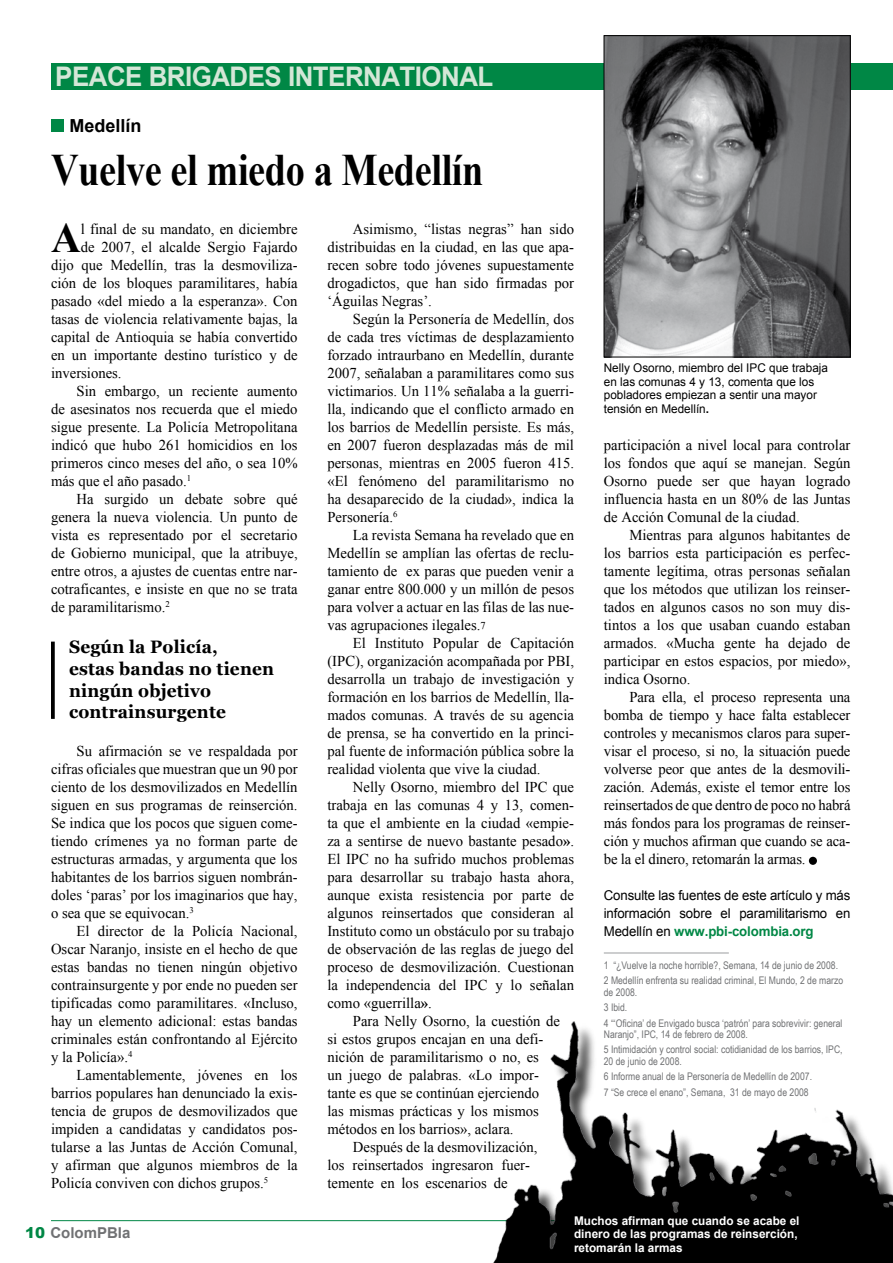
<style>
.page{position:relative;width:893px;height:1263px;background:#fff}
.page>*{position:absolute;margin:0;border:0;box-sizing:border-box;transform-origin:0 0}
.t1{font:700 45px "Times New Roman";letter-spacing:-.01em;color:#000;scale:.85 1}
.t2{font:700 42.15px "Times New Roman";color:#000}
.t3{font:700 27px "Arial";letter-spacing:-.02em;color:#d4e7d7;scale:.96 1}
.t4{font:700 18px/21.6px "Georgia";letter-spacing:.01em;color:#000;scale:.96 1}
.t5{font:700 18px "Arial";color:#000}
.t6{font:15px/18px "Times New Roman";color:#000;text-align:justify}
.t7{font:700 15px "Arial";color:#707173}
.t8{font:13.5px/18px "Arial";letter-spacing:-.01em;color:#000;text-align:justify}
.t9{font:12px/13.5px "Arial";color:#000}
.t10{font:700 12px/13.5px "Arial";color:#fff}
.t11{font:10.5px/15.5px "Arial Narrow";color:#707173}
.s1{font-size:10.5px}
.s2{font-weight:700}
.s3{font-weight:700;color:#008745}
.s4{font-weight:900;color:#008745}
</style>
<div class="page">
<hr style="left:51px;top:1220px;width:842px;height:1px;background:#008745">
<div style="left:51px;top:64px;width:842px;height:26px;background:#008745"></div>
<div style="left:809px;top:857px;width:8px;height:8px;background:#000;border-radius:50%"></div>
<hr style="left:604px;top:953px;width:125px;height:1px;background:#9c9d9f">
<div style="left:51px;top:120px;width:12px;height:12px;background:#008745"></div>
<img style="left:606px;top:37px;width:242px;height:318px">
<div style="left:604px;top:35px;width:246px;height:322px;border:1px solid #000"></div>
<img style="left:473px;top:1021px;width:420px;height:242px">
<div style="left:51px;top:642px;width:4px;height:77px;border:2px solid #000"></div>
<h3 class="t3" style="left:55px;top:59px;width:458px">PEACE BRIGADES INTERNATIONAL</h3>
<p class="t5" style="left:69px;top:114px;width:74px">Medellín</p>
<h1 class="t1" style="left:51px;top:139px;width:510px">Vuelve el miedo a Medellín</h1>
<h2 class="t2" style="left:51px;top:209px;width:31px">A</h2>
<p class="t6" style="left:81px;top:220px;width:218px">l final de su mandato, en diciembre</p>
<p class="t6" style="left:81px;top:238px;width:218px">de 2007, el alcalde Sergio Fajardo</p>
<p class="t6" style="left:51px;top:256px;width:248px">dijo que Medellín, tras la desmoviliza-</p>
<p class="t6" style="left:51px;top:274px;width:248px">ción de los bloques paramilitares, había</p>
<p class="t6" style="left:51px;top:292px;width:248px">pasado «del miedo a la esperanza». Con</p>
<p class="t6" style="left:51px;top:310px;width:248px">tasas de violencia relativamente bajas, la</p>
<p class="t6" style="left:51px;top:328px;width:248px">capital de Antioquia se había convertido</p>
<p class="t6" style="left:51px;top:346px;width:248px">en un importante destino turístico y de</p>
<p class="t6" style="left:51px;top:364px;width:72px">inversiones.</p>
<p class="t6" style="left:77px;top:382px;width:223px">Sin embargo, un reciente aumento</p>
<p class="t6" style="left:51px;top:400px;width:248px">de asesinatos nos recuerda que el miedo</p>
<p class="t6" style="left:51px;top:418px;width:248px">sigue presente. La Policía Metropolitana</p>
<p class="t6" style="left:51px;top:436px;width:248px">indicó que hubo 261 homicidios en los</p>
<p class="t6" style="left:51px;top:454px;width:248px">primeros cinco meses del año, o sea 10%</p>
<p class="t6" style="left:51px;top:472px;width:142px">más que el año pasado.<sup>1</sup></p>
<p class="t6" style="left:77px;top:490px;width:223px">Ha surgido un debate sobre qué</p>
<p class="t6" style="left:51px;top:508px;width:248px">genera la nueva violencia. Un punto de</p>
<p class="t6" style="left:51px;top:526px;width:248px">vista es representado por el secretario</p>
<p class="t6" style="left:51px;top:544px;width:248px">de Gobierno municipal, que la atribuye,</p>
<p class="t6" style="left:51px;top:562px;width:248px">entre otros, a ajustes de cuentas entre nar-</p>
<p class="t6" style="left:51px;top:580px;width:248px">cotraficantes, e insiste en que no se trata</p>
<p class="t6" style="left:51px;top:598px;width:120px">de paramilitarismo.<sup>2</sup></p>
<p class="t4" style="left:69px;top:636px;width:215px">Según la Policía,<br>estas bandas no tienen ningún objetivo contrainsurgente</p>
<p class="t6" style="left:51px;top:742px;width:248px;text-indent:26px">Su afirmación se ve respaldada por cifras oficiales que muestran que un 90 por ciento de los desmovilizados en Medellín siguen en sus programas de reinserción.<br>Se indica que los pocos que siguen come&shy;tiendo crímenes ya no forman parte de estructuras armadas, y argumenta que los habitantes de los barrios siguen nombrán&shy;doles ‘paras’ por los imaginarios que hay, o sea que se equivocan.<sup>3</sup></p>
<p class="t6" style="left:51px;top:922px;width:248px;text-indent:26px">El director de la Policía Nacional, Oscar Naranjo, insiste en el hecho de que estas bandas no tienen ningún objetivo contrainsurgente y por ende no pueden ser tipificadas como paramilitares. «Incluso, hay un elemento adicional: estas bandas criminales están confrontando al Ejército y la Policía».<sup>4</sup></p>
<p class="t6" style="left:51px;top:1066px;width:248px;text-indent:26px">Lamentablemente, jóvenes en los barrios populares han denunciado la exis&shy;tencia de grupos de desmovilizados que impiden a candidatas y candidatos pos&shy;tularse a las Juntas de Acción Comunal, y afirman que algunos miembros de la Policía conviven con dichos grupos.<sup>5</sup></p>
<p class="t6" style="left:327px;top:220px;width:248px;text-indent:26px">Asimismo, “listas negras” han sido distribuidas en la ciudad, en las que apa&shy;recen sobre todo jóvenes supuestamente drogadictos, que han sido firmadas por ‘Águilas Negras’.</p>
<p class="t6" style="left:327px;top:310px;width:248px;text-indent:26px">Según la Personería de Medellín, dos de cada tres víctimas de desplazamiento forzado intraurbano en Medellín, durante 2007, señalaban a paramilitares como sus victimarios. Un 11% señalaba a la guerri&shy;lla, indicando que el conflicto armado en los barrios de Medellín persiste. Es más, en 2007 fueron desplazadas más de mil personas, mientras en 2005 fueron 415. «El fenómeno del paramilitarismo no ha desaparecido de la ciudad», indica la Personería.<sup>6</sup></p>
<p class="t6" style="left:327px;top:526px;width:248px;text-indent:26px">La revista Semana ha revelado que en Medellín se amplían las ofertas de reclu&shy;tamiento de ex paras que pueden venir a ganar entre 800.000 y un millón de pesos para volver a actuar en las filas de las nue&shy;vas agrupaciones ilegales.<span class="s1">7</span></p>
<p class="t6" style="left:327px;top:634px;width:248px;text-indent:26px">El Instituto Popular de Capitación (IPC), organización acompañada por PBI, desarrolla un trabajo de investigación y formación en los barrios de Medellín, lla&shy;mados comunas. A través de su agencia de prensa, se ha convertido en la princi&shy;pal fuente de información pública sobre la realidad violenta que vive la ciudad.</p>
<p class="t6" style="left:327px;top:778px;width:248px;text-indent:26px">Nelly Osorno, miembro del IPC que trabaja en las comunas 4 y 13, comen&shy;ta que el ambiente en la ciudad «empie&shy;za a sentirse de nuevo bastante pesado<span class="s2">»</span>.<br>El IPC no ha sufrido muchos problemas para desarrollar su trabajo hasta ahora, aunque exista resistencia por parte de algunos reinsertados que consideran al Instituto como un obstáculo por su trabajo de observación de las reglas de juego del proceso de desmovilización. Cuestionan la independencia del IPC y lo señalan como «guerrilla<span class="s2">»</span>.</p>
<p class="t6" style="left:327px;top:1012px;width:234px;text-align:left;text-indent:26px">Para Nelly Osorno, la cuestión de si estos grupos encajan en una defi&shy;nición de paramilitarismo o no, es<br>un juego de palabras. «Lo impor&shy;tante es que se continúan ejerciendo<br>las mismas prácticas y los mismos métodos en los barrios», aclara.</p>
<p class="t6" style="left:327px;top:1138px;width:212px;text-align:left;text-indent:26px">Después de la desmovilización, los reinsertados ingresaron fuer&shy;temente en los escenarios de</p>
<p class="t9" style="left:604px;top:361px;width:226px">Nelly Osorno, miembro del IPC que trabaja en las comunas 4 y 13, comenta que los pobladores empiezan a sentir una mayor tensión en Medellín<span class="s2">.</span></p>
<p class="t6" style="left:604px;top:436px;width:248px">participación a nivel local para controlar los fondos que aquí se manejan. Según Osorno puede ser que hayan logrado influencia hasta en un 80% de las Juntas de Acción Comunal de la ciudad.</p>
<p class="t6" style="left:604px;top:526px;width:248px;text-indent:26px">Mientras para algunos habitantes de los barrios esta participación es perfec&shy;tamente legítima, otras personas señalan que los métodos que utilizan los reinser&shy;tados en algunos casos no son muy dis&shy;tintos a los que usaban cuando estaban armados. «Mucha gente ha dejado de participar en estos espacios, por miedo», indica Osorno.</p>
<p class="t6" style="left:604px;top:688px;width:248px;text-indent:26px">Para ella, el proceso representa una bomba de tiempo y hace falta establecer controles y mecanismos claros para super&shy;visar el proceso, si no, la situación puede volverse peor que antes de la desmovili&shy;zación. Además, existe el temor entre los reinsertados de que dentro de poco no habrá más fondos para los programas de reinser&shy;ción y muchos afirman que cuando se aca&shy;be la el dinero, retomarán la armas.</p>
<p class="t8" style="left:604px;top:886px;width:248px">Consulte las fuentes de este artículo y más información sobre el paramilitarismo en Medellín en <span class="s3">www.pbi-colombia.org</span></p>
<p class="t11" style="left:604px;top:957px;width:241px">1 “¿Vuelve la noche horrible?, Semana, 14 de junio de 2008.<br>2 Medellín enfrenta su realidad criminal, El Mundo, 2 de marzo</p>
<p class="t11" style="left:604px;top:984px;width:240px">de 2008.<br>3 Ibid.<br>4 “‘Oficina’ de Envigado busca ‘patrón’ para sobrevivir: general</p>
<p class="t11" style="left:604px;top:1026px;width:240px">Naranjo”, IPC, 14 de febrero de 2008.<br>5 Intimidación y control social: cotidianidad de los barrios, IPC,</p>
<p class="t11" style="left:604px;top:1053px;width:210px">20 de junio de 2008.<br>6 Informe anual de la Personería de Medellín de 2007.<br>7 “Se crece el enano”, Semana, 31 de mayo de 2008</p>
<p class="t7" style="left:25px;top:1222px;width:107px"><span class="s4">10</span> ColomPBIa</p>
<p class="t10" style="left:574px;top:1214px;width:227px">Muchos afirman que cuando se acabe el dinero de las programas de reinserción, retomarán la armas</p>
</div>
